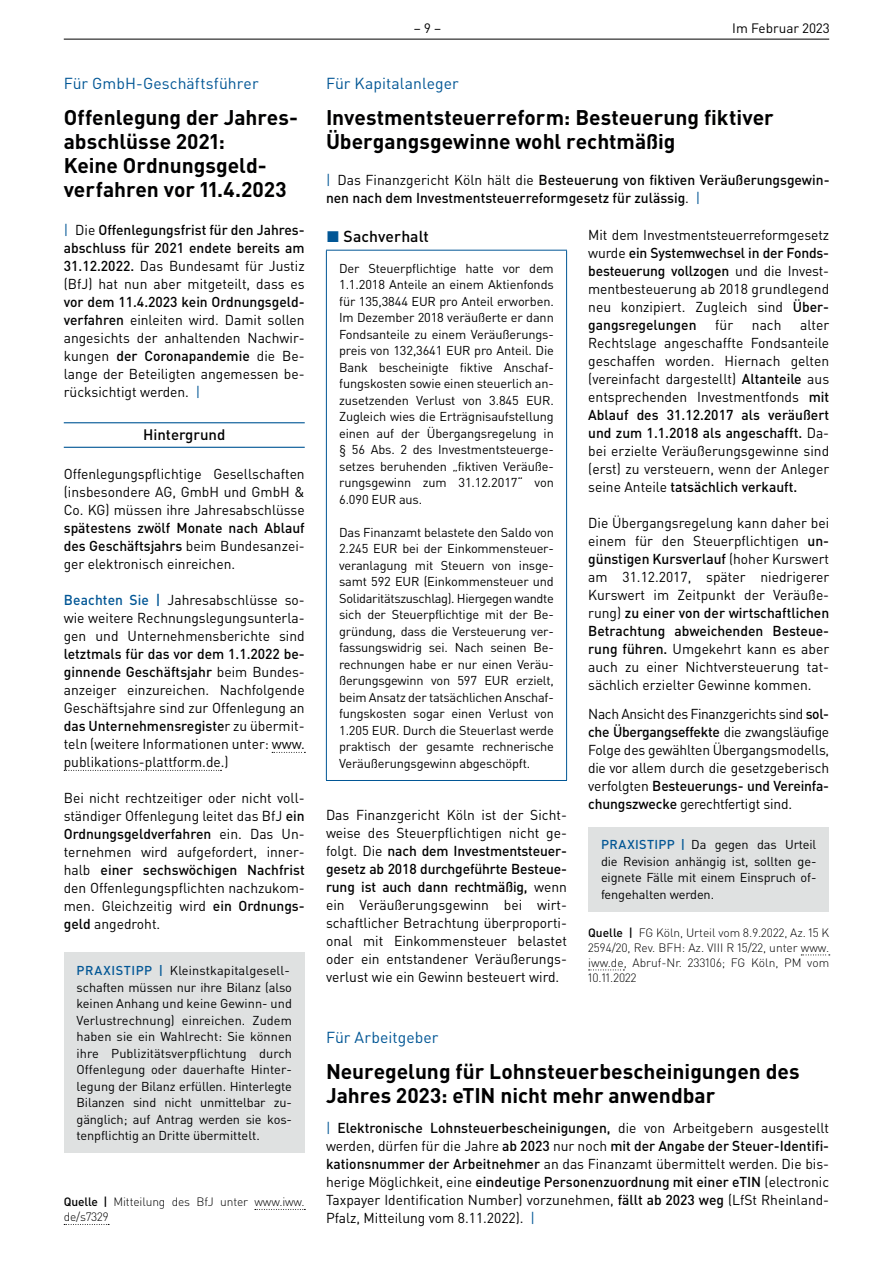
<style>
.page{position:relative;width:893px;height:1263px;background:#fff}
.page>*{position:absolute;margin:0;border:0;box-sizing:border-box;transform-origin:0 0}
.t1{font:700 21px/24px "DIN Pro";color:#000001}
.t2{font:15.75px "DIN Pro";letter-spacing:.005em;color:#015695}
.t3{font:500 15.75px "DIN Pro";letter-spacing:.005em;color:#000001}
.t4{font:500 15px "DIN Pro";color:#000001}
.t5{font:14.25px/18px "DIN Pro";color:#000001;text-align:justify}
.t6{font:500 14.25px/18px "DIN Pro";color:#000001;text-align:justify}
.t7{font:13.5px "DIN Pro";color:#000001}
.t8{font:12.75px/16.5px "DIN Pro";letter-spacing:-.01em;color:#000001;text-align:justify}
.t9{font:300 12px/15px "DIN Pro";color:#000001;text-align:justify}
.s1{font-weight:400;color:#015695}
.s2{font-weight:400}
.s3{font-weight:500}
.s4{color:#015695}
.s5{font-weight:500;color:#015695}
</style>
<div class="page">
<hr style="left:64px;top:39px;width:765px;height:1px;background:#000001">
<hr style="left:326px;top:250px;width:241px;height:1px;background:#015695">
<hr style="left:326px;top:251px;width:1px;height:529px;background:#015695">
<hr style="left:566px;top:251px;width:1px;height:529px;background:#015695">
<hr style="left:326px;top:780px;width:241px;height:1px;background:#015695">
<svg style="left:801px;top:954px;width:29px;height:1px"></svg>
<svg style="left:589px;top:969px;width:35px;height:1px"></svg>
<div style="left:588px;top:827px;width:241px;height:84px;background:#dfe1e1"></div>
<hr style="left:64px;top:422px;width:241px;height:1px;background:#015695">
<hr style="left:64px;top:447px;width:241px;height:1px;background:#015695">
<svg style="left:272px;top:752px;width:33px;height:1px"></svg>
<svg style="left:64px;top:770px;width:157px;height:1px"></svg>
<svg style="left:255px;top:1209px;width:50px;height:1px"></svg>
<svg style="left:64px;top:1224px;width:45px;height:1px"></svg>
<div style="left:64px;top:953px;width:241px;height:200px;background:#dfe1e1"></div>
<p class="t2" style="left:64px;top:73px;width:196px">Für GmbH-Geschäftsführer</p>
<h1 class="t1" style="left:64px;top:105px;width:236px">Offenlegung der Jahres&shy;abschlüsse 2021:<br>Keine Ordnungsgeld&shy;verfahren vor 11.4.2023</h1>
<p class="t6" style="left:64px;top:220px;width:242px"><span class="s1">|</span> <span class="s2">Die</span> Offenlegungsfrist für den Jahres&shy;abschluss für 2021 endete bereits am 31.12.2022. <span class="s2">Das Bundesamt für Justiz (BfJ) hat nun aber mitgeteilt, dass es</span></p>
<p class="t5" style="left:64px;top:292px;width:242px"><span class="s3">vor dem 11.4.2023 kein Ordnungsgeld&shy;verfahren</span> einleiten wird. Damit sollen angesichts der anhaltenden Nachwir&shy;kungen <span class="s3">der Coronapandemie</span> die Be&shy;lange der Beteiligten angemessen be&shy;rücksichtigt werden. <span class="s4">|</span></p>
<p class="t4" style="left:143px;top:425px;width:84px">Hintergrund</p>
<p class="t5" style="left:64px;top:465px;width:242px">Offenlegungspflichtige Gesellschaften (insbesondere AG, GmbH und GmbH &amp; Co. KG) müssen ihre Jahresabschlüsse</p>
<p class="t6" style="left:64px;top:519px;width:242px">spätestens zwölf Monate nach Ablauf des Geschäftsjahrs <span class="s2">beim Bundesanzei&shy;ger elektronisch einreichen.</span></p>
<p class="t5" style="left:64px;top:591px;width:242px"><span class="s5">Beachten Sie |</span> Jahresabschlüsse so&shy;wie weitere Rechnungslegungsunterla&shy;gen und Unternehmensberichte sind</p>
<p class="t5" style="left:64px;top:645px;width:242px"><span class="s3">letztmals für das vor dem 1.1.2022 be&shy;ginnende Geschäftsjahr</span> beim Bundes&shy;anzeiger einzureichen. Nachfolgende Geschäftsjahre sind zur Offenlegung an <span class="s3">das Unternehmensregiste</span>r zu übermit&shy;teln (weitere Informationen unter: www. publikations-plattform.de.)</p>
<p class="t5" style="left:64px;top:789px;width:242px">Bei nicht rechtzeitiger oder nicht voll&shy;ständiger Offenlegung leitet das BfJ <span class="s3">ein Ordnungsgeldverfahren</span> ein. Das Un&shy;ternehmen wird aufgefordert, inner&shy;halb <span class="s3">einer sechswöchigen Nachfrist </span>den Offenlegungspflichten nachzukom&shy;men. Gleichzeitig wird <span class="s3">ein Ordnungs&shy;geld</span> angedroht.</p>
<p class="t8" style="left:77px;top:962px;width:217px;text-align:left"><span class="s5">PRAXISTIPP |</span> Kleinstkapitalgesell&shy;schaften müssen nur ihre Bilanz (also keinen Anhang und keine Gewinn- und Verlustrechnung) einreichen. Zudem haben sie ein Wahlrecht: Sie können ihre Publizitätsverpflichtung durch Offenlegung oder dauerhafte Hinter&shy;legung der Bilanz erfüllen. Hinterlegte Bilanzen sind nicht unmittelbar zu&shy;gänglich; auf Antrag werden sie kos&shy;tenpflichtig an Dritte übermittelt.</p>
<p class="t9" style="left:64px;top:1194px;width:242px"><span class="s3">Quelle |</span> Mitteilung des BfJ unter www.iww. de/s7329</p>
<p class="t7" style="left:414px;top:19px;width:29px">– 9 –</p>
<p class="t7" style="left:732px;top:19px;width:99px">Im Februar 2023</p>
<p class="t2" style="left:326px;top:73px;width:134px">Für Kapitalanleger</p>
<h1 class="t1" style="left:326px;top:105px;width:449px">Investmentsteuerreform: Besteuerung fiktiver<br>Übergangsgewinne wohl rechtmäßig</h1>
<p class="t6" style="left:326px;top:171px;width:505px"><span class="s1">|</span> <span class="s2">Das Finanzgericht Köln hält die</span> Besteuerung von fiktiven Veräußerungsgewin&shy;nen nach dem Investmentsteuerreformgesetz für zulässig<span class="s2">.</span> <span class="s1">|</span></p>
<p class="t3" style="left:326px;top:225px;width:104px"><span class="s4">◼</span> Sachverhalt</p>
<p class="t8" style="left:339px;top:259px;width:216px">Der Steuerpflichtige hatte vor dem 1.1.2018 Anteile an einem Aktienfonds für 135,3844 EUR pro Anteil erworben.<br>Im Dezember 2018 veräußerte er dann Fondsanteile zu einem Veräußerungs&shy;preis von 132,3641 EUR pro Anteil. Die Bank bescheinigte fiktive Anschaf&shy;fungskosten sowie einen steuerlich an&shy;zusetzenden Verlust von 3.845 EUR.<br>Zugleich wies die Erträgnisaufstellung einen auf der Übergangsregelung in § 56 Abs. 2 des Investmentsteuerge&shy;setzes beruhenden „fiktiven Veräuße&shy;rungsgewinn zum 31.12.2017“ von 6.090 EUR aus.</p>
<p class="t8" style="left:339px;top:523px;width:216px">Das Finanzamt belastete den Saldo von 2.245 EUR bei der Einkommensteuer&shy;veranlagung mit Steuern von insge&shy;samt 592 EUR (Einkommensteuer und Solidaritätszuschlag). Hiergegen wandte sich der Steuerpflichtige mit der Be&shy;gründung, dass die Versteuerung ver&shy;fassungswidrig sei. Nach seinen Be&shy;rechnungen habe er nur einen Veräu&shy;ßerungsgewinn von 597 EUR erzielt, beim Ansatz der tatsächlichen Anschaf&shy;fungskosten sogar einen Verlust von 1.205 EUR. Durch die Steuerlast werde praktisch der gesamte rechnerische Veräußerungsgewinn abgeschöpft.</p>
<p class="t5" style="left:326px;top:805px;width:242px">Das Finanzgericht Köln ist der Sicht&shy;weise des Steuerpflichtigen nicht ge&shy;folgt. Die <span class="s3">nach dem Investmentsteuer&shy;gesetz ab 2018 durchgeführte Besteue&shy;rung ist auch dann rechtmäßig,</span> wenn ein Veräußerungsgewinn bei wirt&shy;schaftlicher Betrachtung überproporti&shy;onal mit Einkommensteuer belastet oder ein entstandener Veräußerungs&shy;verlust wie ein Gewinn besteuert wird.</p>
<p class="t5" style="left:588px;top:225px;width:242px">Mit dem Investmentsteuerreformgesetz wurde <span class="s3">ein Systemwechsel in der Fonds&shy;besteuerung vollzogen</span> und die Invest&shy;mentbesteuerung ab 2018 grundlegend neu konzipiert. Zugleich sind <span class="s3">Über&shy;gangsregelungen</span></p>
<p class="t5" style="left:715px;top:315px;width:19px">für</p>
<p class="t5" style="left:752px;top:315px;width:31px">nach</p>
<p class="t5" style="left:588px;top:315px;width:242px;text-indent:212px">alter Rechtslage angeschaffte Fondsanteile geschaffen worden. Hiernach gelten (vereinfacht dargestellt) <span class="s3">Altanteile</span> aus entsprechenden Investmentfonds <span class="s3">mit Ablauf des 31.12.2017 als veräußert und zum 1.1.2018 als angeschafft.</span> Da&shy;bei erzielte Veräußerungsgewinne sind (erst) zu versteuern, wenn der Anleger seine Anteile <span class="s3">tatsächlich verkauft.</span></p>
<p class="t5" style="left:588px;top:513px;width:242px">Die Übergangsregelung kann daher bei einem für den Steuerpflichtigen <span class="s3">un&shy;günstigen Kursverlauf</span> (hoher Kurswert am 31.12.2017, später niedrigerer Kurswert im Zeitpunkt der Veräuße&shy;rung) <span class="s3">zu einer von der wirtschaftlichen Betrachtung abweichenden Besteue&shy;rung führen.</span> Umgekehrt kann es aber auch zu einer Nichtversteuerung tat&shy;sächlich erzielter Gewinne kommen.</p>
<p class="t5" style="left:588px;top:704px;width:242px">Nach Ansicht des Finanzgerichts sind <span class="s3">sol&shy;che Übergangseffekte</span> die zwangsläufige Folge des gewählten Übergangsmodells, die vor allem durch die gesetzgeberisch verfolgten <span class="s3">Besteuerungs- und Vereinfa&shy;chungszwecke</span> gerechtfertigt sind.</p>
<p class="t8" style="left:601px;top:836px;width:217px"><span class="s5">PRAXISTIPP |</span> Da gegen das Urteil die Revision anhängig ist, sollten ge&shy;eignete Fälle mit einem Einspruch of&shy;fengehalten werden.</p>
<p class="t9" style="left:588px;top:924px;width:242px"><span class="s3">Quelle |</span> FG Köln, Urteil vom 8.9.2022, Az. 15 K 2594/20, Rev. BFH: Az. VIII R 15/22, unter www. iww.de, Abruf-Nr. 233106; FG Köln, PM vom 10.11.2022</p>
<p class="t2" style="left:326px;top:1027px;width:114px">Für Arbeitgeber</p>
<h1 class="t1" style="left:326px;top:1059px;width:475px">Neuregelung für Lohnsteuerbescheinigungen des<br>Jahres 2023: eTIN nicht mehr anwendbar</h1>
<p class="t5" style="left:326px;top:1119px;width:505px"><span class="s4">|</span> <span class="s3">Elektronische Lohnsteuerbescheinigungen,</span> die von Arbeitgebern ausgestellt werden, dürfen für die Jahre <span class="s3">ab 2023</span> nur noch <span class="s3">mit der Angabe der Steuer-Identifi&shy;kationsnummer der Arbeitnehmer</span> an das Finanzamt übermittelt werden. Die bis&shy;herige Möglichkeit, eine <span class="s3">eindeutige Personenzuordnung mit einer eTIN</span> (electronic Taxpayer Identification Number) vorzunehmen, <span class="s3">fällt ab 2023 weg</span> (LfSt Rheinland-Pfalz, Mitteilung vom 8.11.2022). <span class="s4">|</span></p>
</div>
